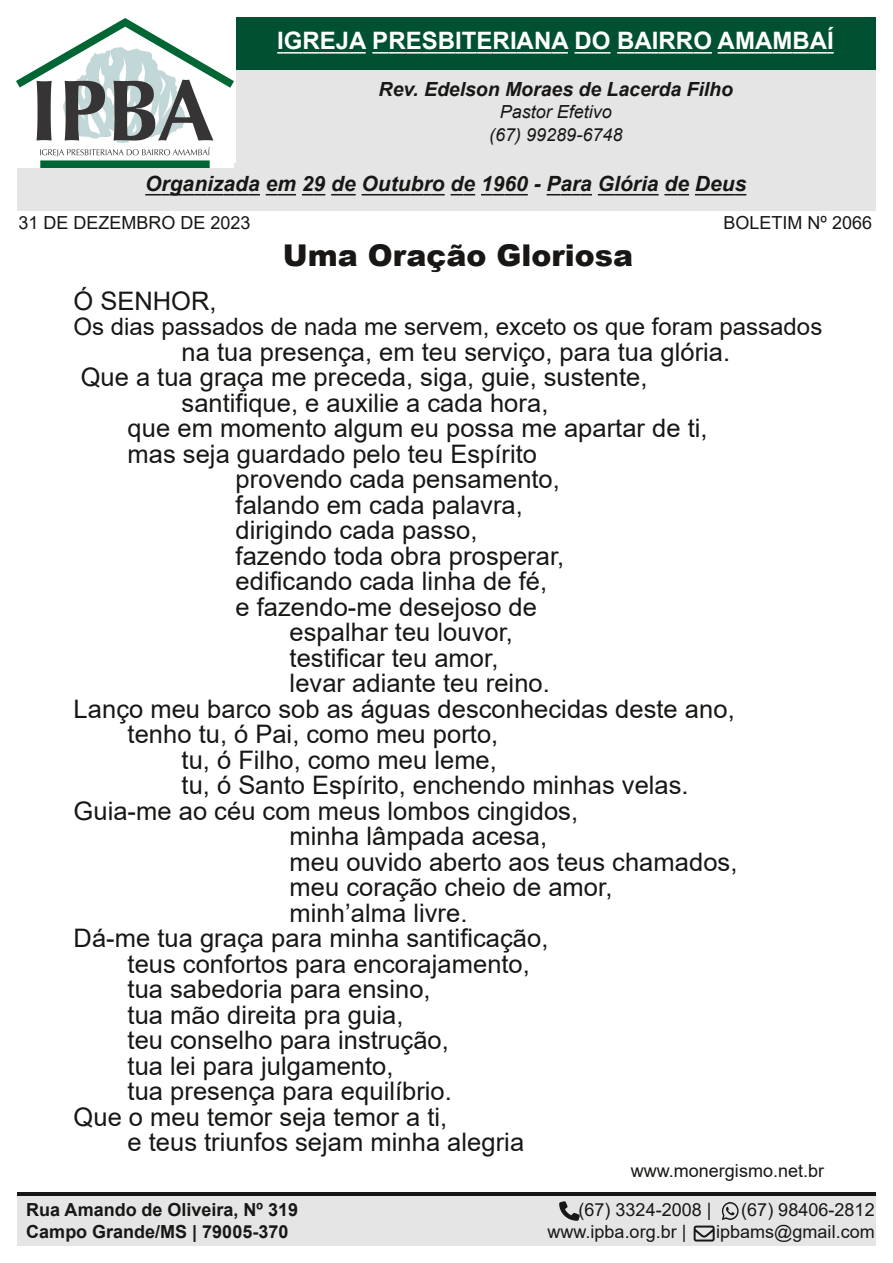
<style>
.page{position:relative;width:893px;height:1263px;background:#fff}
.page>*{position:absolute;margin:0;border:0;box-sizing:border-box;transform-origin:0 0}
.t1{font:900 30px "Arial";color:#181715}
.t2{font:25.5px "Arial";letter-spacing:.005em;color:#181715}
.t3{font:24px "Arial";color:#181715}
.t4{font:700 24px "Arial";letter-spacing:.005em;color:#fff}
.t5{font:italic 700 21px "Arial";color:#181715}
.t6{font:italic 700 19.5px "Arial";color:#181715}
.t7{font:18px "Arial";color:#181715}
.t8{font:700 18px/22.5px "Arial";color:#181715}
.t9{font:italic 18px/22.5px "Arial";color:#181715;text-align:center}
</style>
<div class="page">
<div style="left:17px;top:1192px;width:859px;height:54px;background:#e5e5e5"></div>
<div style="left:236px;top:69px;width:640px;height:96px;background:#e5e5e5"></div>
<div style="left:17px;top:163px;width:859px;height:47px;background:#e5e5e5"></div>
<svg style="left:145px;top:194px;width:115px;height:1px"></svg>
<svg style="left:266px;top:194px;width:30px;height:1px"></svg>
<svg style="left:302px;top:194px;width:23px;height:1px"></svg>
<svg style="left:331px;top:194px;width:25px;height:1px"></svg>
<svg style="left:362px;top:194px;width:83px;height:1px"></svg>
<svg style="left:451px;top:194px;width:24px;height:1px"></svg>
<svg style="left:481px;top:194px;width:47px;height:1px"></svg>
<svg style="left:547px;top:194px;width:45px;height:1px"></svg>
<svg style="left:598px;top:194px;width:91px;height:1px"></svg>
<svg style="left:695px;top:194px;width:51px;height:1px"></svg>
<hr style="left:17px;top:1192px;width:859px;height:3px;background:#181715">
<div style="left:236px;top:17px;width:640px;height:52px;background:#005131"></div>
<svg style="left:277px;top:52px;width:89px;height:2px"></svg>
<svg style="left:372px;top:52px;width:196px;height:2px"></svg>
<svg style="left:574px;top:52px;width:36px;height:2px"></svg>
<svg style="left:617px;top:52px;width:95px;height:2px"></svg>
<svg style="left:718px;top:52px;width:17px;height:2px"></svg>
<hr style="left:735px;top:52px;width:20px;height:2px;background:#fff">
<svg style="left:755px;top:52px;width:17px;height:2px"></svg>
<hr style="left:772px;top:52px;width:20px;height:2px;background:#fff">
<svg style="left:792px;top:52px;width:42px;height:2px"></svg>
<svg style="left:722px;top:1202px;width:17px;height:18px"></svg>
<svg style="left:559px;top:1201px;width:21px;height:20px"></svg>
<svg style="left:694px;top:1225px;width:21px;height:16px"></svg>
<img style="left:17px;top:18px;width:217px;height:149px">
<p class="t4" style="left:277px;top:27px;width:558px">IGREJA PRESBITERIANA DO BAIRRO AMAMBAÍ</p>
<p class="t6" style="left:379px;top:78px;width:356px">Rev. Edelson Moraes de Lacerda Filho</p>
<p class="t9" style="left:489px;top:101px;width:135px">Pastor Efetivo (67) 99289-6748</p>
<p class="t5" style="left:145px;top:172px;width:603px">Organizada em 29 de Outubro de 1960 - Para Glória de Deus</p>
<p class="t7" style="left:18px;top:213px;width:234px">31 DE DEZEMBRO DE 2023</p>
<p class="t7" style="left:724px;top:213px;width:150px">BOLETIM Nº 2066</p>
<p class="t1" style="left:283px;top:233px;width:352px">Uma Oração Gloriosa</p>
<p class="t2" style="left:74px;top:287px;width:144px">Ó SENHOR,</p>
<p class="t3" style="left:74px;top:313px;width:750px">Os dias passados de nada me servem, exceto os que foram passados</p>
<p class="t2" style="left:182px;top:338px;width:550px">na tua presença, em teu serviço, para tua glória.</p>
<p class="t2" style="left:81px;top:363px;width:568px">Que a tua graça me preceda, siga, guie, sustente,</p>
<p class="t2" style="left:182px;top:389px;width:368px">santifique, e auxilie a cada hora,</p>
<p class="t2" style="left:128px;top:414px;width:581px">que em momento algum eu possa me apartar de ti,</p>
<p class="t2" style="left:128px;top:440px;width:411px">mas seja guardado pelo teu Espírito</p>
<p class="t2" style="left:236px;top:465px;width:326px">provendo cada pensamento,</p>
<p class="t2" style="left:236px;top:491px;width:289px">falando em cada palavra,</p>
<p class="t2" style="left:236px;top:516px;width:243px">dirigindo cada passo,</p>
<p class="t2" style="left:236px;top:542px;width:330px">fazendo toda obra prosperar,</p>
<p class="t2" style="left:236px;top:567px;width:313px">edificando cada linha de fé,</p>
<p class="t2" style="left:236px;top:593px;width:303px">e fazendo-me desejoso de</p>
<p class="t2" style="left:290px;top:618px;width:225px">espalhar teu louvor,</p>
<p class="t2" style="left:290px;top:644px;width:210px">testificar teu amor,</p>
<p class="t2" style="left:290px;top:669px;width:262px">levar adiante teu reino.</p>
<p class="t2" style="left:74px;top:695px;width:663px">Lanço meu barco sob as águas desconhecidas deste ano,</p>
<p class="t2" style="left:128px;top:720px;width:372px">tenho tu, ó Pai, como meu porto,</p>
<p class="t2" style="left:182px;top:746px;width:317px">tu, ó Filho, como meu leme,</p>
<p class="t2" style="left:182px;top:771px;width:509px">tu, ó Santo Espírito, enchendo minhas velas.</p>
<p class="t2" style="left:74px;top:797px;width:506px">Guia-me ao céu com meus lombos cingidos,</p>
<p class="t2" style="left:290px;top:822px;width:259px">minha lâmpada acesa,</p>
<p class="t2" style="left:290px;top:848px;width:449px">meu ouvido aberto aos teus chamados,</p>
<p class="t2" style="left:290px;top:873px;width:324px">meu coração cheio de amor,</p>
<p class="t2" style="left:290px;top:899px;width:179px">minh’alma livre.</p>
<p class="t2" style="left:74px;top:924px;width:476px">Dá-me tua graça para minha santificação,</p>
<p class="t2" style="left:128px;top:950px;width:404px">teus confortos para encorajamento,</p>
<p class="t2" style="left:128px;top:975px;width:305px">tua sabedoria para ensino,</p>
<p class="t2" style="left:128px;top:1001px;width:277px">tua mão direita pra guia,</p>
<p class="t2" style="left:128px;top:1026px;width:323px">teu conselho para instrução,</p>
<p class="t2" style="left:128px;top:1052px;width:267px">tua lei para julgamento,</p>
<p class="t2" style="left:128px;top:1077px;width:326px">tua presença para equilíbrio.</p>
<p class="t2" style="left:74px;top:1103px;width:375px">Que o meu temor seja temor a ti,</p>
<p class="t2" style="left:128px;top:1128px;width:398px">e teus triunfos sejam minha alegria</p>
<p class="t7" style="left:631px;top:1160px;width:195px">www.monergismo.net.br</p>
<p class="t8" style="left:26px;top:1198px;width:273px">Rua Amando de Oliveira, Nº 319<br>Campo Grande/MS | 79005-370</p>
<p class="t7" style="left:578px;top:1199px;width:135px">(67) 3324-2008 |</p>
<p class="t7" style="left:741px;top:1199px;width:135px">(67) 98406-2812</p>
<p class="t7" style="left:547px;top:1222px;width:140px">www.ipba.org.br |</p>
<p class="t7" style="left:716px;top:1222px;width:160px">ipbams@gmail.com</p>
</div>
